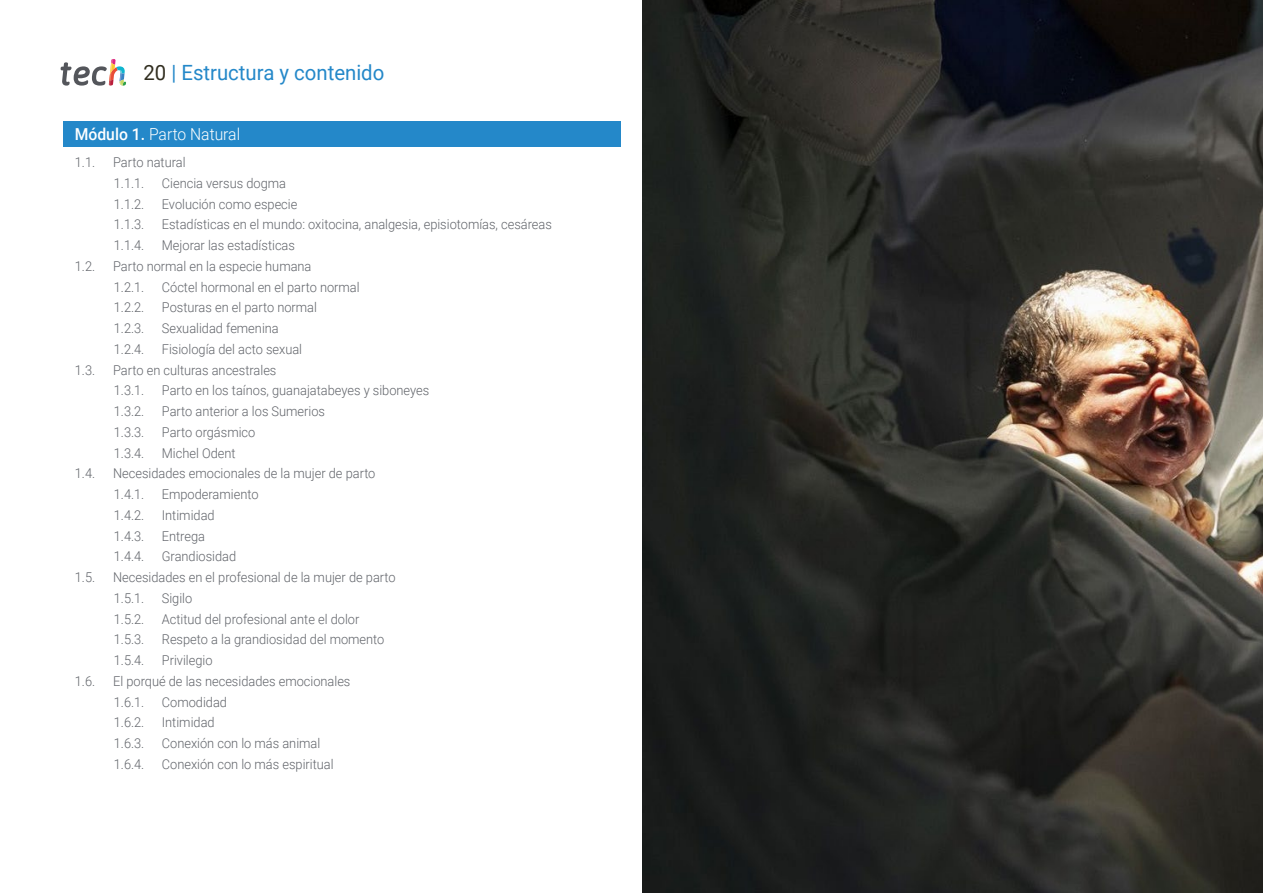
<style>
.page{position:relative;width:1263px;height:893px;background:#fff}
.page>*{position:absolute;margin:0;border:0;box-sizing:border-box;transform-origin:0 0}
.t1{font:21px "Roboto";color:#2488c9}
.t2{font:300 16.5px "Roboto";color:#fff;scale:.95 1}
.t3{font:300 13.5px/20.7px "Roboto";color:#61646a;scale:.95 1}
.s1{color:#312e20}
.s2{font-weight:500}
</style>
<div class="page">
<svg style="left:61px;top:59px;width:65px;height:27px"></svg>
<div style="left:64px;top:121px;width:557px;height:25px;background:#2488c9"></div>
<img style="left:642px;top:0;width:621px;height:893px">
<h1 class="t1" style="left:144px;top:57px;width:242px"><span class="s1">20</span> | Estructura y contenido</h1>
<p class="t2" style="left:75px;top:123px;width:176px"><span class="s2">Módulo 1.</span> Parto Natural</p>
<p class="t3" style="left:75px;top:151px;width:23px">1.1.</p>
<p class="t3" style="left:113px;top:151px;width:78px">Parto natural<br>1.1.1.</p>
<p class="t3" style="left:162px;top:172px;width:132px">Ciencia versus dogma</p>
<p class="t3" style="left:114px;top:193px;width:34px">1.1.2.</p>
<p class="t3" style="left:162px;top:193px;width:144px">Evolución como especie</p>
<p class="t3" style="left:114px;top:214px;width:34px">1.1.3.</p>
<p class="t3" style="left:162px;top:214px;width:412px">Estadísticas en el mundo: oxitocina, analgesia, episiotomías, cesáreas</p>
<p class="t3" style="left:114px;top:234px;width:34px">1.1.4.</p>
<p class="t3" style="left:162px;top:234px;width:142px">Mejorar las estadísticas</p>
<p class="t3" style="left:75px;top:255px;width:23px">1.2.</p>
<p class="t3" style="left:113px;top:255px;width:210px">Parto normal en la especie humana<br>1.2.1.</p>
<p class="t3" style="left:162px;top:276px;width:210px">Cóctel hormonal en el parto normal</p>
<p class="t3" style="left:114px;top:297px;width:34px">1.2.2.</p>
<p class="t3" style="left:162px;top:297px;width:165px">Posturas en el parto normal</p>
<p class="t3" style="left:114px;top:317px;width:34px">1.2.3.</p>
<p class="t3" style="left:162px;top:317px;width:125px">Sexualidad femenina</p>
<p class="t3" style="left:114px;top:338px;width:34px">1.2.4.</p>
<p class="t3" style="left:162px;top:338px;width:149px">Fisiología del acto sexual</p>
<p class="t3" style="left:75px;top:359px;width:23px">1.3.</p>
<p class="t3" style="left:113px;top:359px;width:173px">Parto en culturas ancestrales<br>1.3.1.</p>
<p class="t3" style="left:162px;top:380px;width:283px">Parto en los taínos, guanajatabeyes y siboneyes</p>
<p class="t3" style="left:114px;top:400px;width:34px">1.3.2.</p>
<p class="t3" style="left:162px;top:400px;width:173px">Parto anterior a los Sumerios</p>
<p class="t3" style="left:114px;top:421px;width:34px">1.3.3.</p>
<p class="t3" style="left:162px;top:421px;width:100px">Parto orgásmico</p>
<p class="t3" style="left:114px;top:442px;width:34px">1.3.4.</p>
<p class="t3" style="left:162px;top:442px;width:79px">Michel Odent</p>
<p class="t3" style="left:75px;top:463px;width:23px">1.4.</p>
<p class="t3" style="left:113px;top:463px;width:278px">Necesidades emocionales de la mujer de parto<br>1.4.1.</p>
<p class="t3" style="left:162px;top:483px;width:103px">Empoderamiento</p>
<p class="t3" style="left:114px;top:504px;width:34px">1.4.2.</p>
<p class="t3" style="left:162px;top:504px;width:57px">Intimidad</p>
<p class="t3" style="left:114px;top:525px;width:34px">1.4.3.</p>
<p class="t3" style="left:162px;top:525px;width:47px">Entrega</p>
<p class="t3" style="left:114px;top:546px;width:34px">1.4.4.</p>
<p class="t3" style="left:162px;top:546px;width:80px">Grandiosidad</p>
<p class="t3" style="left:75px;top:566px;width:23px">1.5.</p>
<p class="t3" style="left:113px;top:566px;width:299px">Necesidades en el profesional de la mujer de parto<br>1.5.1.</p>
<p class="t3" style="left:162px;top:587px;width:34px">Sigilo</p>
<p class="t3" style="left:114px;top:608px;width:34px">1.5.2.</p>
<p class="t3" style="left:162px;top:608px;width:209px">Actitud del profesional ante el dolor</p>
<p class="t3" style="left:114px;top:629px;width:34px">1.5.3.</p>
<p class="t3" style="left:162px;top:629px;width:236px">Respeto a la grandiosidad del momento</p>
<p class="t3" style="left:114px;top:649px;width:34px">1.5.4.</p>
<p class="t3" style="left:162px;top:649px;width:55px">Privilegio</p>
<p class="t3" style="left:75px;top:670px;width:23px">1.6.</p>
<p class="t3" style="left:113px;top:670px;width:251px">El porqué de las necesidades emocionales<br>1.6.1.</p>
<p class="t3" style="left:162px;top:691px;width:70px">Comodidad</p>
<p class="t3" style="left:114px;top:712px;width:34px">1.6.2.</p>
<p class="t3" style="left:162px;top:712px;width:57px">Intimidad</p>
<p class="t3" style="left:114px;top:732px;width:34px">1.6.3.</p>
<p class="t3" style="left:162px;top:732px;width:168px">Conexión con lo más animal</p>
<p class="t3" style="left:114px;top:753px;width:34px">1.6.4.</p>
<p class="t3" style="left:162px;top:753px;width:182px">Conexión con lo más espiritual</p>
</div>
